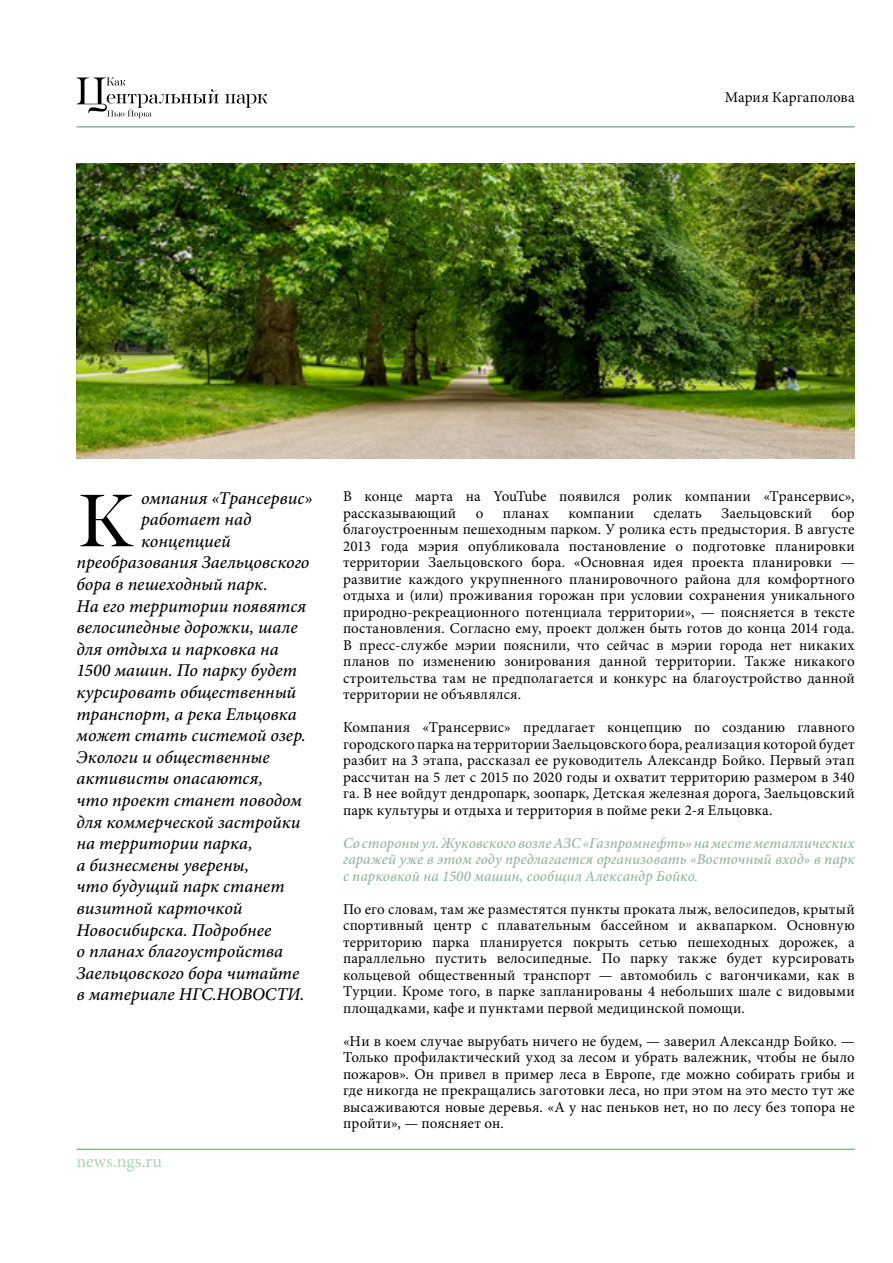
<style>
.page{position:relative;width:893px;height:1263px;background:#fff}
.page>*{position:absolute;margin:0;border:0;box-sizing:border-box;transform-origin:0 0}
.t1{font:italic 500 18px "Minion Pro";color:#000}
.t2{font:18px "Minion Pro";letter-spacing:-.005em;color:#aad5bb}
.t3{font:15px/16.5px "Minion Pro";letter-spacing:.01em;color:#000;text-align:justify}
.t4{font:italic 500 15px/16.5px "Minion Pro";letter-spacing:.005em;color:#8fb49e;text-align:justify}
</style>
<div class="page">
<svg style="left:80px;top:495px;width:54px;height:52px"></svg>
<hr style="left:77px;top:126px;width:778px;height:2px;background:#8fb49e">
<svg style="left:77px;top:77px;width:190px;height:41px"></svg>
<img style="left:77px;top:164px;width:778px;height:294px">
<hr style="left:77px;top:1148px;width:778px;height:2px;background:#8fb49e">
<p class="t3" style="left:725px;top:89px;width:131px">Мария Каргаполова</p>
<p class="t1" style="left:141px;top:485px;width:173px">омпания «Трансервис»</p>
<p class="t1" style="left:141px;top:507px;width:112px">работает над</p>
<p class="t1" style="left:141px;top:529px;width:91px">концепцией</p>
<p class="t1" style="left:77px;top:550px;width:234px">преобразования Заельцовского</p>
<p class="t1" style="left:77px;top:572px;width:193px">бора в пешеходный парк.</p>
<p class="t1" style="left:77px;top:593px;width:231px">На его территории появятся</p>
<p class="t1" style="left:77px;top:615px;width:223px">велосипедные дорожки, шале</p>
<p class="t1" style="left:77px;top:637px;width:204px">для отдыха и парковка на</p>
<p class="t1" style="left:77px;top:658px;width:222px">1500 машин. По парку будет</p>
<p class="t1" style="left:77px;top:680px;width:221px">курсировать общественный</p>
<p class="t1" style="left:77px;top:701px;width:222px">транспорт, а река Ельцовка</p>
<p class="t1" style="left:77px;top:723px;width:231px">может стать системой озер.</p>
<p class="t1" style="left:77px;top:745px;width:195px">Экологи и общественные</p>
<p class="t1" style="left:77px;top:766px;width:188px">активисты опасаются,</p>
<p class="t1" style="left:77px;top:788px;width:227px">что проект станет поводом</p>
<p class="t1" style="left:77px;top:809px;width:225px">для коммерческой застройки</p>
<p class="t1" style="left:77px;top:831px;width:178px">на территории парка,</p>
<p class="t1" style="left:77px;top:853px;width:174px">а бизнесмены уверены,</p>
<p class="t1" style="left:77px;top:874px;width:209px">что будущий парк станет</p>
<p class="t1" style="left:77px;top:896px;width:167px">визитной карточкой</p>
<p class="t1" style="left:77px;top:917px;width:196px">Новосибирска. Подробнее</p>
<p class="t1" style="left:77px;top:939px;width:208px">о планах благоустройства</p>
<p class="t1" style="left:77px;top:961px;width:224px">Заельцовского бора читайте</p>
<p class="t1" style="left:77px;top:982px;width:229px">в материале НГС.НОВОСТИ.</p>
<p class="t2" style="left:77px;top:1149px;width:87px">news.ngs.ru</p>
<p class="t3" style="left:343px;top:488px;width:513px">В конце марта на YouTube появился ролик компании «Трансервис», рассказывающий</p>
<p class="t3" style="left:343px;top:505px;width:513px;text-indent:488px">бор благоустроенным пешеходным парком. У ролика есть предыстория. В августе 2013 года мэрия опубликовала постановление о подготовке планировки территории Заельцовского бора. «Основная идея проекта планировки — развитие каждого укрупненного планировочного района для комфортного отдыха и (или) проживания горожан при условии сохранения уникального природно-рекреационного потенциала территории», — поясняется в тексте постановления. Согласно ему, проект должен быть готов до конца 2014 года.<br>В пресс-службе мэрии пояснили, что сейчас в мэрии города нет никаких планов по изменению зонирования данной территории. Также никакого строительства там не предполагается и конкурс на благоустройство данной территории не объявлялся.</p>
<p class="t3" style="left:343px;top:719px;width:513px">Компания «Трансервис» предлагает концепцию по созданию главного городского парка на территории Заельцовского бора, реализация которой будет разбит на 3 этапа, рассказал ее руководитель Александр Бойко. Первый этап рассчитан на 5 лет с 2015 по 2020 годы и охватит территорию размером в 340 га. В нее войдут дендропарк, зоопарк, Детская железная дорога, Заельцовский парк культуры и отдыха и территория в пойме реки 2-я Ельцовка.</p>
<p class="t4" style="left:343px;top:835px;width:513px">Со стороны ул. Жуковского возле АЗС «Газпромнефть» на месте металлических гаражей уже в этом году предлагается организовать «Восточный вход» в парк с парковкой на 1500 машин, сообщил Александр Бойко.</p>
<p class="t3" style="left:343px;top:901px;width:513px">По его словам, там же разместятся пункты проката лыж, велосипедов, крытый спортивный центр с плавательным бассейном и аквапарком. Основную территорию парка планируется покрыть сетью пешеходных дорожек, а параллельно пустить велосипедные. По парку также будет курсировать кольцевой общественный транспорт — автомобиль с вагончиками, как в Турции. Кроме того, в парке запланированы 4 небольших шале с видовыми площадками, кафе и пунктами первой медицинской помощи.</p>
<p class="t3" style="left:343px;top:1033px;width:513px">«Ни в коем случае вырубать ничего не будем, — заверил Александр Бойко. — Только профилактический уход за лесом и убрать валежник, чтобы не было пожаров». Он привел в пример леса в Европе, где можно собирать грибы и где никогда не прекращались заготовки леса, но при этом на это место тут же высаживаются новые деревья. «А у нас пеньков нет, но по лесу без топора не пройти», — поясняет он.</p>
<p class="t3" style="left:476px;top:505px;width:9px">о</p>
<p class="t3" style="left:503px;top:505px;width:47px">планах</p>
<p class="t3" style="left:568px;top:505px;width:67px">компании</p>
<p class="t3" style="left:654px;top:505px;width:50px">сделать</p>
<p class="t3" style="left:721px;top:505px;width:92px">Заельцовский</p>
</div>
